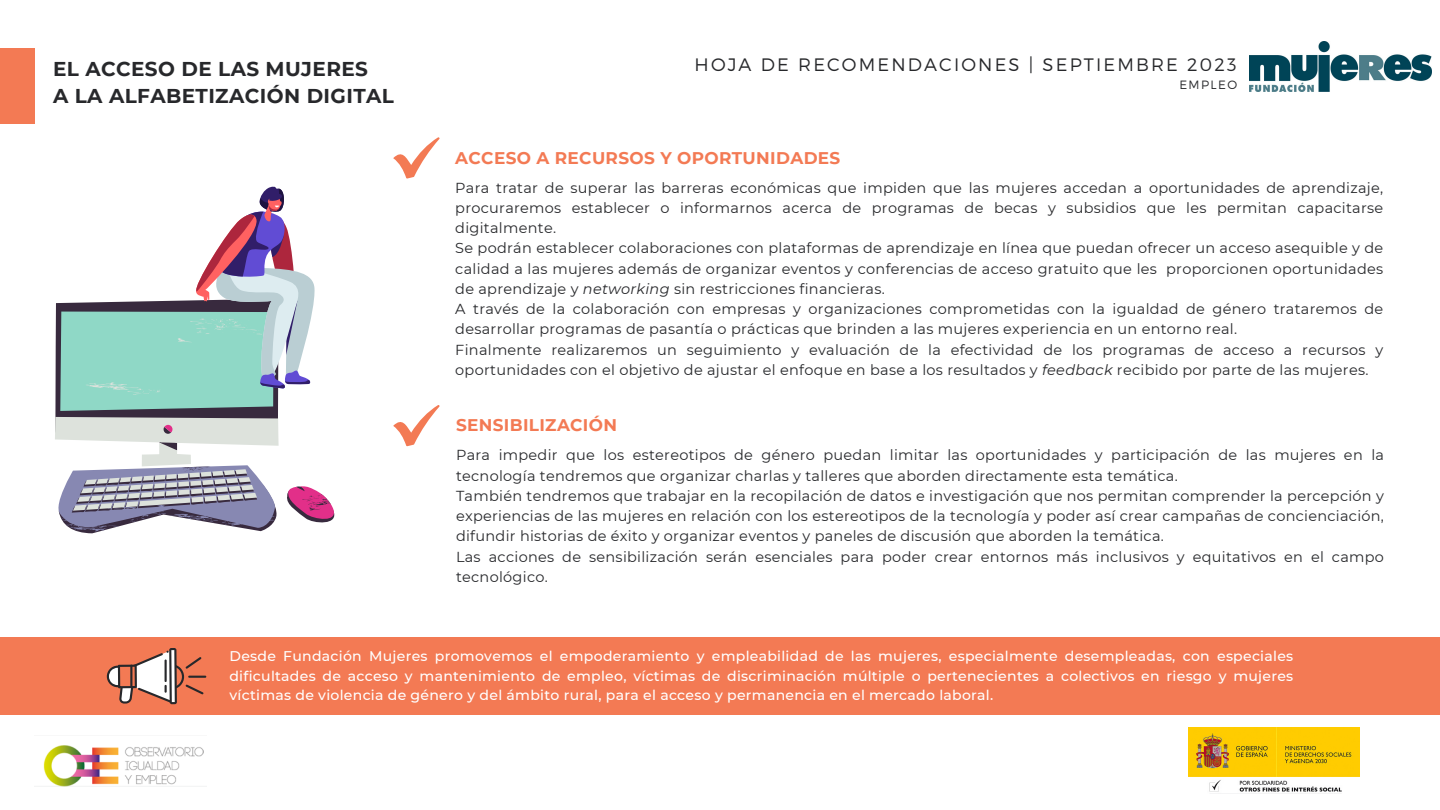
<style>
.page{position:relative;width:1440px;height:810px;background:#fff}
.page>*{position:absolute;margin:0;border:0;box-sizing:border-box;transform-origin:0 0}
.t1{font:700 20px "Montserrat";letter-spacing:.02em;color:#27282b}
.t2{font:300 18px "Montserrat";letter-spacing:.12em;color:#27282b}
.t3{font:700 16.9px "Montserrat";letter-spacing:.02em;color:#f37a54}
.t4{font:14.5px/20.2px "Montserrat";letter-spacing:.02em;color:#27282b}
.t5{font:500 14px/19.5px "Montserrat";letter-spacing:.02em;color:#fff;text-align:justify}
.t6{font:300 12px "Montserrat";letter-spacing:.12em;color:#27282b}
.s1{font-style:italic}
</style>
<div class="page">
<div style="left:0;top:637px;width:1440px;height:78px;background:#f37a54"></div>
<svg style="left:107px;top:648px;width:99px;height:56px"></svg>
<hr style="left:130px;top:665px;width:2px;height:22px;background:#27282b">
<img style="left:43px;top:745px;width:161px;height:41px">
<img style="left:1189px;top:728px;width:170px;height:66px">
<div style="left:0;top:48px;width:34px;height:76px;background:#f37a54"></div>
<img style="left:1249px;top:41px;width:183px;height:50px">
<svg style="left:393px;top:405px;width:47px;height:41px"></svg>
<svg style="left:55px;top:186px;width:280px;height:345px"></svg>
<svg style="left:393px;top:137px;width:47px;height:42px"></svg>
<p class="t1" style="left:53px;top:56px;width:317px">EL ACCESO DE LAS MUJERES</p>
<p class="t1" style="left:53px;top:84px;width:342px">A LA ALFABETIZACIÓN DIGITAL</p>
<p class="t2" style="left:695px;top:53px;width:543px">HOJA DE RECOMENDACIONES | SEPTIEMBRE 2023</p>
<p class="t6" style="left:1179px;top:76px;width:59px">EMPLEO</p>
<p class="t3" style="left:455px;top:147px;width:387px">ACCESO A RECURSOS Y OPORTUNIDADES</p>
<p class="t4" style="left:455px;top:177px;width:930px;text-align:justify">Para tratar de superar las barreras económicas que impiden que las mujeres accedan a oportunidades de aprendizaje, procuraremos establecer o informarnos acerca de programas de becas y subsidios que les permitan capacitarse digitalmente.</p>
<p class="t4" style="left:455px;top:238px;width:930px;text-align:justify">Se podrán establecer colaboraciones con plataformas de aprendizaje en línea que puedan ofrecer un acceso asequible y de calidad a las mujeres además de organizar eventos y conferencias de acceso gratuito que les proporcionen oportunidades de aprendizaje y <span class="s1">networking</span> sin restricciones financieras.</p>
<p class="t4" style="left:455px;top:299px;width:930px">A través de la colaboración con empresas y organizaciones comprometidas con la igualdad de género trataremos de desarrollar programas de pasantía o prácticas que brinden a las mujeres experiencia en un entorno real.</p>
<p class="t4" style="left:455px;top:339px;width:930px">Finalmente realizaremos un seguimiento y evaluación de la efectividad de los programas de acceso a recursos y oportunidades con el objetivo de ajustar el enfoque en base a los resultados y <span class="s1">feedback</span> recibido por parte de las mujeres.</p>
<p class="t3" style="left:456px;top:415px;width:163px">SENSIBILIZACIÓN</p>
<p class="t4" style="left:456px;top:445px;width:930px">Para impedir que los estereotipos de género puedan limitar las oportunidades y participación de las mujeres en la tecnología tendremos que organizar charlas y talleres que aborden directamente esta temática.</p>
<p class="t4" style="left:456px;top:486px;width:930px;text-align:justify">También tendremos que trabajar en la recopilación de datos e investigación que nos permitan comprender la percepción y experiencias de las mujeres en relación con los estereotipos de la tecnología y poder así crear campañas de concienciación, difundir historias de éxito y organizar eventos y paneles de discusión que aborden la temática.</p>
<p class="t4" style="left:456px;top:546px;width:930px">Las acciones de sensibilización serán esenciales para poder crear entornos más inclusivos y equitativos en el campo tecnológico.</p>
<p class="t5" style="left:229px;top:646px;width:1065px">Desde Fundación Mujeres promovemos el empoderamiento y empleabilidad de las mujeres, especialmente desempleadas, con especiales dificultades de acceso y mantenimiento de empleo, víctimas de discriminación múltiple o pertenecientes a colectivos en riesgo y mujeres víctimas de violencia de género y del ámbito rural, para el acceso y permanencia en el mercado laboral.</p>
</div>
